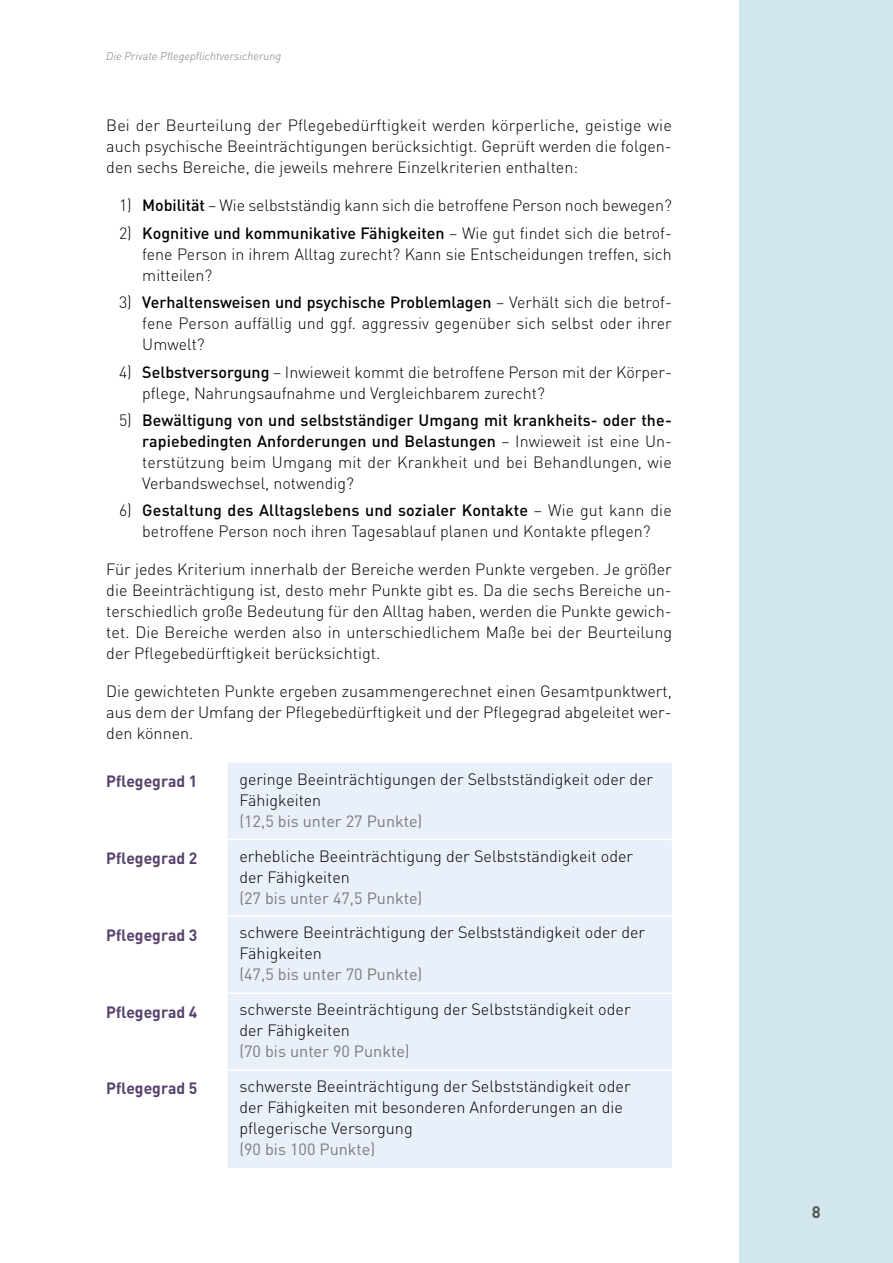
<style>
.page{position:relative;width:893px;height:1263px;background:#fff}
.page>*{position:absolute;margin:0;border:0;box-sizing:border-box;transform-origin:0 0}
.t1{font:700 16.5px "DIN";color:#565656}
.t2{font:300 16.2px/21px "DINOT";color:#000;text-align:justify}
.t3{font:16.2px "DINOT";color:#7b7b7a}
.t4{font:700 16.2px "DINOT";color:#57426d}
.t5{font:italic 300 11.25px "DIN";color:#7b7b7a}
.s1{font-weight:500}
</style>
<div class="page">
<div style="left:740px;top:0;width:153px;height:1263px;background:#d2e6ed"></div>
<div style="left:227px;top:762px;width:445px;height:406px;background:#e9f0fa"></div>
<hr style="left:227px;top:839px;width:445px;height:1px;background:#fff">
<hr style="left:227px;top:915px;width:445px;height:2px;background:#fff">
<hr style="left:227px;top:992px;width:445px;height:2px;background:#fff">
<hr style="left:227px;top:1069px;width:445px;height:2px;background:#fff">
<p class="t5" style="left:106px;top:49px;width:176px">Die Private Pflegepflichtversicherung</p>
<p class="t2" style="left:106px;top:114px;width:567px">Bei der Beurteilung der Pflegebedürftigkeit werden körperliche, geistige wie auch psychische Beeinträchtigungen berücksichtigt. Geprüft werden die folgen&shy;den sechs Bereiche, die jeweils mehrere Einzelkriterien enthalten:</p>
<p class="t2" style="left:119px;top:194px;width:554px">1) <span class="s1">Mobilität</span> – Wie selbstständig kann sich die betroffene Person noch bewegen?</p>
<p class="t2" style="left:142px;top:222px;width:531px;text-indent:-23px">2) <span class="s1">Kognitive und kommunikative Fähigkeiten</span> – Wie gut findet sich die betrof&shy;fene Person in ihrem Alltag zurecht? Kann sie Entscheidungen treffen, sich mitteilen?</p>
<p class="t2" style="left:142px;top:291px;width:531px;text-indent:-23px">3) <span class="s1">Verhaltensweisen und psychische Problemlagen</span> – Verhält sich die betrof&shy;fene Person auffällig und ggf. aggressiv gegenüber sich selbst oder ihrer Umwelt?</p>
<p class="t2" style="left:142px;top:361px;width:531px;text-indent:-23px">4) <span class="s1">Selbstversorgung</span> – Inwieweit kommt die betroffene Person mit der Körper&shy;pflege, Nahrungsaufnahme und Vergleichbarem zurecht?</p>
<p class="t2" style="left:142px;top:409px;width:531px;text-indent:-23px">5) <span class="s1">Bewältigung von und selbstständiger Umgang mit krankheits- oder the&shy;rapiebedingten Anforderungen und Belastungen</span> – Inwieweit ist eine Un&shy;terstützung beim Umgang mit der Krankheit und bei Behandlungen, wie Verbandswechsel, notwendig?</p>
<p class="t2" style="left:119px;top:499px;width:554px;text-align:center">6) <span class="s1">Gestaltung des Alltagslebens und sozialer Kontakte</span> – Wie gut kann die betroffene Person noch ihren Tagesablauf planen und Kontakte pflegen?</p>
<p class="t2" style="left:106px;top:558px;width:567px">Für jedes Kriterium innerhalb der Bereiche werden Punkte vergeben. Je größer die Beeinträchtigung ist, desto mehr Punkte gibt es. Da die sechs Bereiche un&shy;terschiedlich große Bedeutung für den Alltag haben, werden die Punkte gewich&shy;tet. Die Bereiche werden also in unterschiedlichem Maße bei der Beurteilung der Pflegebedürftigkeit berücksichtigt.</p>
<p class="t2" style="left:106px;top:680px;width:567px">Die gewichteten Punkte ergeben zusammengerechnet einen Gesamtpunktwert, aus dem der Umfang der Pflegebedürftigkeit und der Pflegegrad abgeleitet wer&shy;den können.</p>
<p class="t4" style="left:106px;top:770px;width:93px">Pflegegrad 1</p>
<p class="t2" style="left:239px;top:767px;width:415px">geringe Beeinträchtigungen der Selbstständigkeit oder der<br>Fähigkeiten</p>
<p class="t3" style="left:239px;top:810px;width:185px">(12,5 bis unter 27 Punkte)</p>
<p class="t4" style="left:106px;top:847px;width:93px">Pflegegrad 2</p>
<p class="t2" style="left:239px;top:844px;width:395px">erhebliche Beeinträchtigung der Selbstständigkeit oder der Fähigkeiten</p>
<p class="t3" style="left:239px;top:887px;width:185px">(27 bis unter 47,5 Punkte)</p>
<p class="t4" style="left:106px;top:924px;width:93px">Pflegegrad 3</p>
<p class="t2" style="left:239px;top:921px;width:407px">schwere Beeinträchtigung der Selbstständigkeit oder der<br>Fähigkeiten</p>
<p class="t3" style="left:239px;top:963px;width:185px">(47,5 bis unter 70 Punkte)</p>
<p class="t4" style="left:106px;top:1001px;width:93px">Pflegegrad 4</p>
<p class="t2" style="left:239px;top:998px;width:393px">schwerste Beeinträchtigung der Selbstständigkeit oder der Fähigkeiten</p>
<p class="t3" style="left:239px;top:1040px;width:172px">(70 bis unter 90 Punkte)</p>
<p class="t4" style="left:106px;top:1077px;width:93px">Pflegegrad 5</p>
<p class="t2" style="left:239px;top:1075px;width:393px;text-align:left">schwerste Beeinträchtigung der Selbstständigkeit oder der Fähigkeiten mit besonderen Anforderungen an die pflegerische Versorgung</p>
<p class="t3" style="left:239px;top:1138px;width:137px">(90 bis 100 Punkte)</p>
<p class="t1" style="left:812px;top:1201px;width:10px">8</p>
</div>
